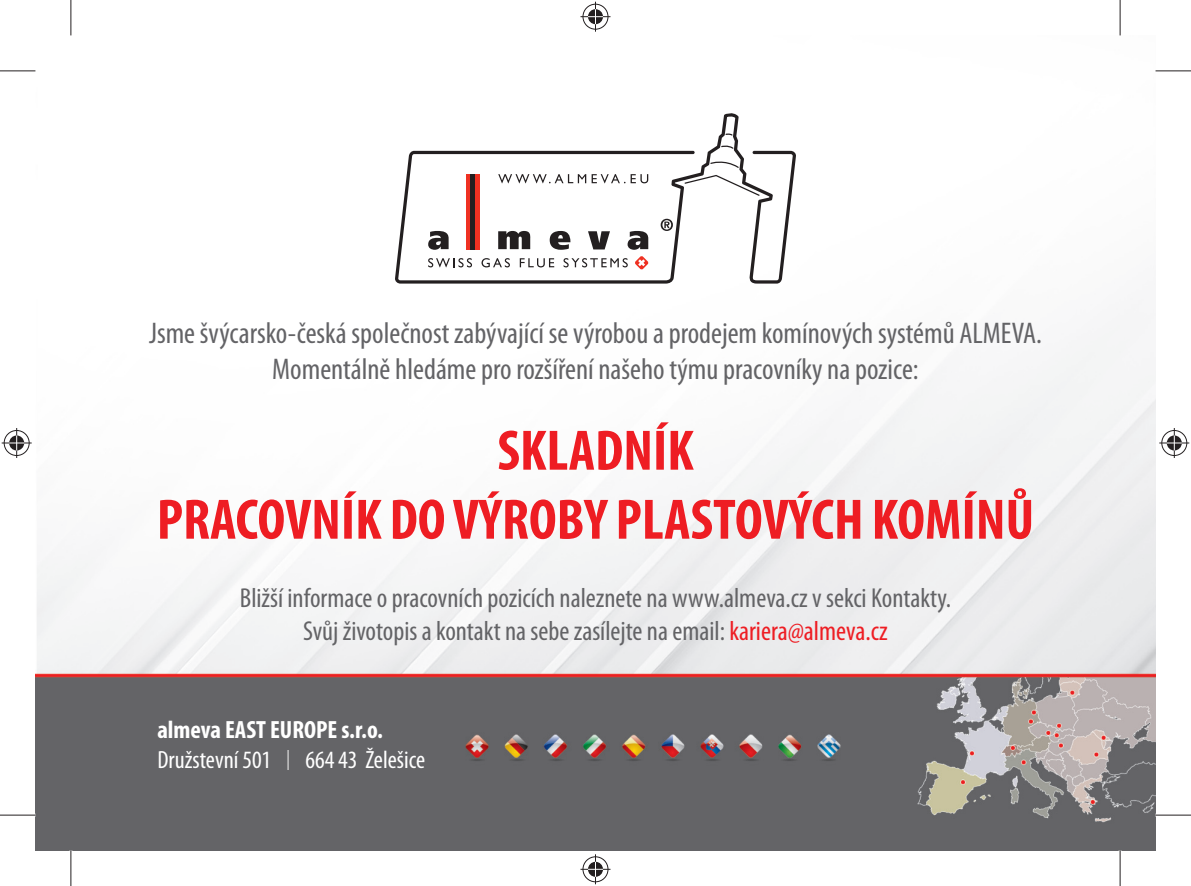
<style>
.page{position:relative;width:1191px;height:886px;background:#fff}
.page>*{position:absolute;margin:0;border:0;box-sizing:border-box;transform-origin:0 0}
.t1{font:700 condensed 57.5px/69px "Myriad Pro";color:#ee1d23;text-align:center}
.t2{font:condensed 30px/36px "Myriad Pro";color:#636366;text-align:center}
.t3{font:condensed 27.5px/33px "Myriad Pro";color:#636366;text-align:center}
.t4{font:condensed 25px/30px "Myriad Pro";color:#fff}
.s1{color:#ee1d23}
.s2{font-weight:700}
.s3{font-size:20px}
</style>
<div class="page">
<img style="left:35px;top:70px;width:1120px;height:780px">
<svg style="left:395px;top:111px;width:401px;height:173px"></svg>
<svg style="left:498px;top:174px;width:150px;height:9px"></svg>
<svg style="left:428px;top:231px;width:21px;height:19px"></svg>
<svg style="left:498px;top:231px;width:32px;height:18px"></svg>
<svg style="left:549px;top:231px;width:21px;height:19px"></svg>
<svg style="left:588px;top:231px;width:22px;height:18px"></svg>
<svg style="left:627px;top:231px;width:21px;height:19px"></svg>
<svg style="left:660px;top:219px;width:13px;height:12px"></svg>
<hr style="left:466px;top:174px;width:4px;height:75px;background:#ef3122">
<hr style="left:475px;top:174px;width:4px;height:75px;background:#ef3122">
<div style="left:470px;top:174px;width:5px;height:75px;background:#231f20"></div>
<svg style="left:635px;top:256px;width:13px;height:14px"></svg>
<svg style="left:428px;top:258px;width:44px;height:9px"></svg>
<svg style="left:481px;top:258px;width:29px;height:9px"></svg>
<svg style="left:520px;top:258px;width:34px;height:9px"></svg>
<svg style="left:563px;top:258px;width:65px;height:9px"></svg>
<svg style="left:0;top:814px;width:35px;height:1px"></svg>
<svg style="left:1155px;top:813px;width:36px;height:4px"></svg>
<hr style="left:0;top:70px;width:35px;height:1px;background:#231f20">
<hr style="left:1155px;top:70px;width:36px;height:1px;background:#231f20">
<hr style="left:0;top:815px;width:35px;height:1px;background:#231f20">
<hr style="left:1155px;top:815px;width:36px;height:1px;background:#231f20">
<hr style="left:70px;top:0;width:1px;height:35px;background:#231f20">
<hr style="left:70px;top:850px;width:1px;height:36px;background:#231f20">
<hr style="left:1119px;top:0;width:1px;height:35px;background:#231f20">
<hr style="left:1119px;top:850px;width:1px;height:36px;background:#231f20">
<div style="left:581px;top:3px;width:28px;height:28px;border:3px solid #fff;border-radius:50%"></div>
<hr style="left:580px;top:15px;width:30px;height:3px;background:#fff">
<hr style="left:594px;top:2px;width:3px;height:30px;background:#fff">
<div style="left:586px;top:8px;width:18px;height:18px;border:3px solid #fff;border-radius:50%"></div>
<div style="left:582px;top:4px;width:26px;height:25px;border:1px solid #231f20;border-radius:50%"></div>
<hr style="left:580px;top:16px;width:30px;height:1px;background:#231f20">
<hr style="left:595px;top:2px;width:1px;height:30px;background:#231f20">
<svg style="left:588px;top:9px;width:15px;height:15px"></svg>
<div style="left:581px;top:855px;width:28px;height:28px;border:3px solid #fff;border-radius:50%"></div>
<hr style="left:580px;top:868px;width:30px;height:3px;background:#fff">
<hr style="left:594px;top:854px;width:3px;height:30px;background:#fff">
<div style="left:586px;top:860px;width:18px;height:18px;border:3px solid #fff;border-radius:50%"></div>
<div style="left:582px;top:856px;width:26px;height:26px;border:1px solid #231f20;border-radius:50%"></div>
<hr style="left:580px;top:869px;width:30px;height:1px;background:#231f20">
<hr style="left:595px;top:854px;width:1px;height:30px;background:#231f20">
<svg style="left:588px;top:862px;width:15px;height:15px"></svg>
<div style="left:3px;top:429px;width:28px;height:28px;border:3px solid #fff;border-radius:50%"></div>
<hr style="left:2px;top:441px;width:30px;height:3px;background:#fff">
<hr style="left:15px;top:428px;width:3px;height:30px;background:#fff">
<div style="left:8px;top:434px;width:18px;height:18px;border:3px solid #fff;border-radius:50%"></div>
<div style="left:4px;top:430px;width:25px;height:26px;border:1px solid #231f20;border-radius:50%"></div>
<hr style="left:2px;top:442px;width:30px;height:1px;background:#231f20">
<hr style="left:16px;top:428px;width:1px;height:30px;background:#231f20">
<svg style="left:9px;top:435px;width:15px;height:15px"></svg>
<div style="left:1160px;top:429px;width:28px;height:28px;border:3px solid #fff;border-radius:50%"></div>
<hr style="left:1159px;top:441px;width:30px;height:3px;background:#fff">
<hr style="left:1172px;top:428px;width:3px;height:30px;background:#fff">
<div style="left:1165px;top:434px;width:18px;height:18px;border:3px solid #fff;border-radius:50%"></div>
<div style="left:1161px;top:430px;width:26px;height:26px;border:1px solid #231f20;border-radius:50%"></div>
<hr style="left:1159px;top:442px;width:30px;height:1px;background:#231f20">
<hr style="left:1173px;top:428px;width:1px;height:30px;background:#231f20">
<svg style="left:1166px;top:435px;width:15px;height:15px"></svg>
<p class="t2" style="left:149px;top:318px;width:894px">Jsme švýcarsko-česká společnost zabývající se výrobou a prodejem komínových systémů ALMEVA.<br>Momentálně hledáme pro rozšíření našeho týmu pracovníky na pozice:</p>
<h1 class="t1" style="left:157px;top:422px;width:879px">SKLADNÍK<br>PRACOVNÍK DO VÝROBY PLASTOVÝCH KOMÍNŮ</h1>
<p class="t3" style="left:240px;top:584px;width:712px">Bližší informace o pracovních pozicích naleznete na www.almeva.cz v sekci Kontakty.<br>Svůj životopis a kontakt na sebe zasílejte na email: <span class="s1">kariera@almeva.cz</span></p>
<p class="t4" style="left:157px;top:717px;width:269px"><span class="s2">almeva EAST EUROPE s.r.o.<br></span>Družstevní 501 <span class="s3">|</span> 664 43 Želešice</p>
</div>
